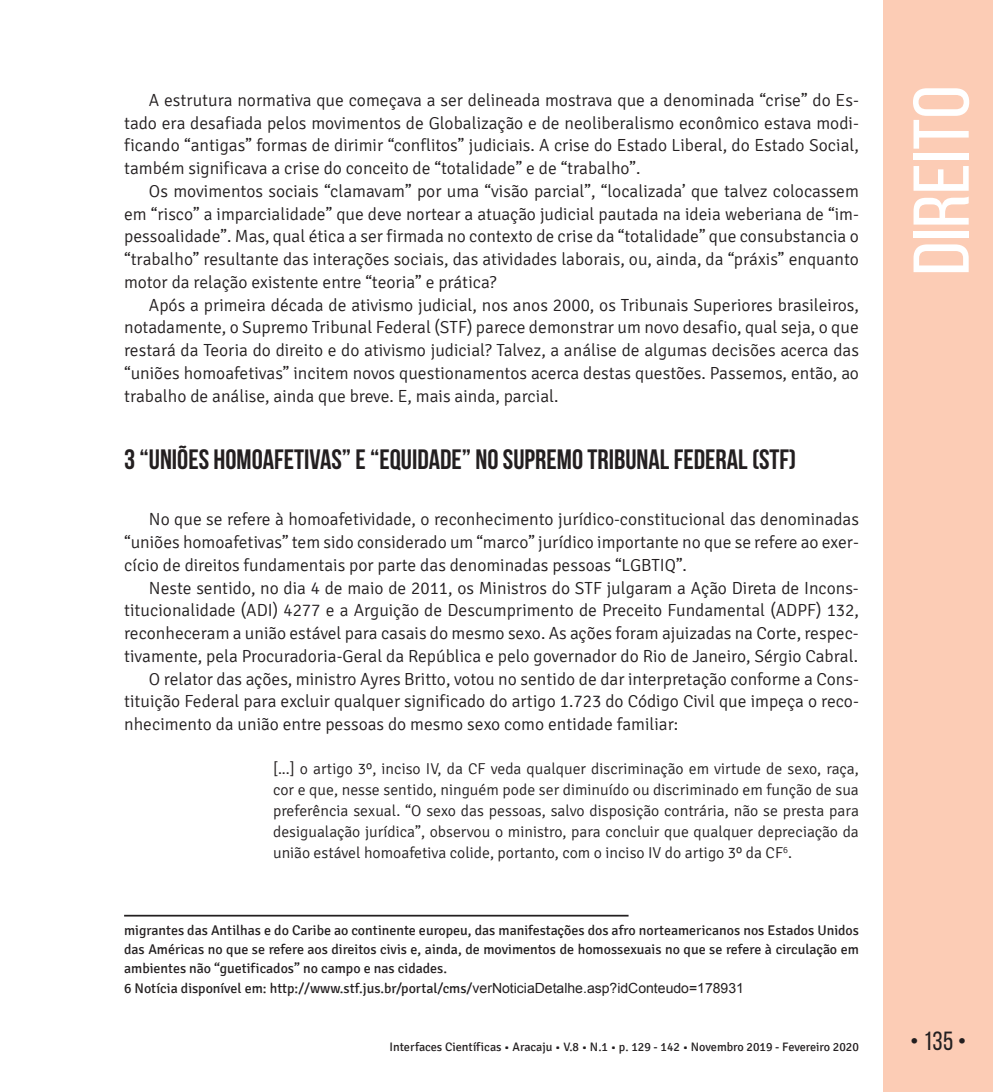
<style>
.page{position:relative;width:993px;height:1092px;background:#fff}
.page>*{position:absolute;margin:0;border:0;box-sizing:border-box;transform-origin:0 0}
.t1{font:78.75px "Bebas Neue";color:#fff;scale:1.09 1}
.t2{font:700 28px "Bebas Neue";color:#231f20}
.t3{font:26.25px "Bebas Neue";color:#231f20}
.t4{font:300 17.5px/22.8px "Signika";color:#231f20;text-align:justify}
.t5{font:300 15.75px/21px "Signika";color:#231f20;text-align:justify}
.t6{font:14px/19.2px "Signika";color:#231f20}
.t7{font:12.25px "Signika";color:#231f20}
.s1{font-family:"Arial"}
</style>
<div class="page">
<div style="left:883px;top:0;width:109px;height:1091px;background:#fcccb5"></div>
<hr style="left:124px;top:914px;width:504px;height:2px;background:#231f20">
<p class="t4" style="left:124px;top:89px;width:736px;text-indent:25px">A estrutura normativa que começava a ser delineada mostrava que a denominada “crise” do Es&shy;tado era desafiada pelos movimentos de Globalização e de neoliberalismo econômico estava modi&shy;ficando “antigas” formas de dirimir “conflitos” judiciais. A crise do Estado Liberal, do Estado Social, também significava a crise do conceito de “totalidade” e de “trabalho”.</p>
<p class="t4" style="left:124px;top:180px;width:736px;text-indent:25px">Os movimentos sociais “clamavam” por uma “visão parcial”, “localizada’ que talvez colocassem em “risco” a imparcialidade” que deve nortear a atuação judicial pautada na ideia weberiana de “im&shy;pessoalidade”. Mas, qual ética a ser firmada no contexto de crise da “totalidade” que consubstancia o “trabalho” resultante das interações sociais, das atividades laborais, ou, ainda, da “práxis” enquanto motor da relação existente entre “teoria” e prática?</p>
<p class="t4" style="left:124px;top:294px;width:736px;text-indent:25px">Após a primeira década de ativismo judicial, nos anos 2000, os Tribunais Superiores brasileiros, notadamente, o Supremo Tribunal Federal (STF) parece demonstrar um novo desafio, qual seja, o que restará da Teoria do direito e do ativismo judicial? Talvez, a análise de algumas decisões acerca das “uniões homoafetivas” incitem novos questionamentos acerca destas questões. Passemos, então, ao trabalho de análise, ainda que breve. E, mais ainda, parcial.</p>
<h2 class="t2" style="left:124px;top:444px;width:673px">3 “UNIÕES HOMOAFETIVAS” E “EQUIDADE” NO SUPREMO TRIBUNAL FEDERAL (STF)</h2>
<p class="t4" style="left:124px;top:508px;width:736px;text-indent:25px">No que se refere à homoafetividade, o reconhecimento jurídico-constitucional das denominadas “uniões homoafetivas” tem sido considerado um “marco” jurídico importante no que se refere ao exer&shy;cício de direitos fundamentais por parte das denominadas pessoas “LGBTIQ”.</p>
<p class="t4" style="left:149px;top:576px;width:711px">Neste sentido, no dia 4 de maio de 2011, os Ministros do STF julgaram a Ação Direta de Incons-</p>
<p class="t4" style="left:124px;top:599px;width:736px">titucionalidade (ADI) 4277 e a Arguição de Descumprimento de Preceito Fundamental (ADPF) 132,</p>
<p class="t4" style="left:124px;top:622px;width:736px">reconheceram a união estável para casais do mesmo sexo. As ações foram ajuizadas na Corte, respec-</p>
<p class="t4" style="left:124px;top:645px;width:735px">tivamente, pela Procuradoria-Geral da República e pelo governador do Rio de Janeiro, Sérgio Cabral.</p>
<p class="t4" style="left:149px;top:667px;width:711px">O relator das ações, ministro Ayres Britto, votou no sentido de dar interpretação conforme a Cons-</p>
<p class="t4" style="left:124px;top:690px;width:736px">tituição Federal para excluir qualquer significado do artigo 1.723 do Código Civil que impeça o reco-</p>
<p class="t4" style="left:124px;top:713px;width:555px">nhecimento da união entre pessoas do mesmo sexo como entidade familiar:</p>
<p class="t5" style="left:273px;top:758px;width:587px">[...] o artigo 3º, inciso IV, da CF veda qualquer discriminação em virtude de sexo, raça, cor e que, nesse sentido, ninguém pode ser diminuído ou discriminado em função de sua preferência sexual. “O sexo das pessoas, salvo disposição contrária, não se presta para desigualação jurídica”, observou o ministro, para concluir que qualquer depreciação da união estável homoafetiva colide, portanto, com o inciso IV do artigo 3º da CF<sup>6</sup>.</p>
<p class="t6" style="left:124px;top:920px;width:736px">migrantes das Antilhas e do Caribe ao continente europeu, das manifestações dos afro norteamericanos nos Estados Unidos das Américas no que se refere aos direitos civis e, ainda, de movimentos de homossexuais no que se refere à circulação em ambientes não “guetificados” no campo e nas cidades.<br>6 Notícia disponível em: http://www.stf.jus.br/portal/cms/<span class="s1">verNoticiaDetalhe.asp?idConteudo=178931</span></p>
<h1 class="t1" style="left:898px;top:275px;width:176px;rotate:-90deg">Direito</h1>
<p class="t7" style="left:389px;top:1040px;width:471px">Interfaces Científicas • Aracaju • V.8 • N.1 • p. 129 - 142 • Novembro 2019 - Fevereiro 2020</p>
<h3 class="t3" style="left:909px;top:1026px;width:58px">• 135 •</h3>
</div>
